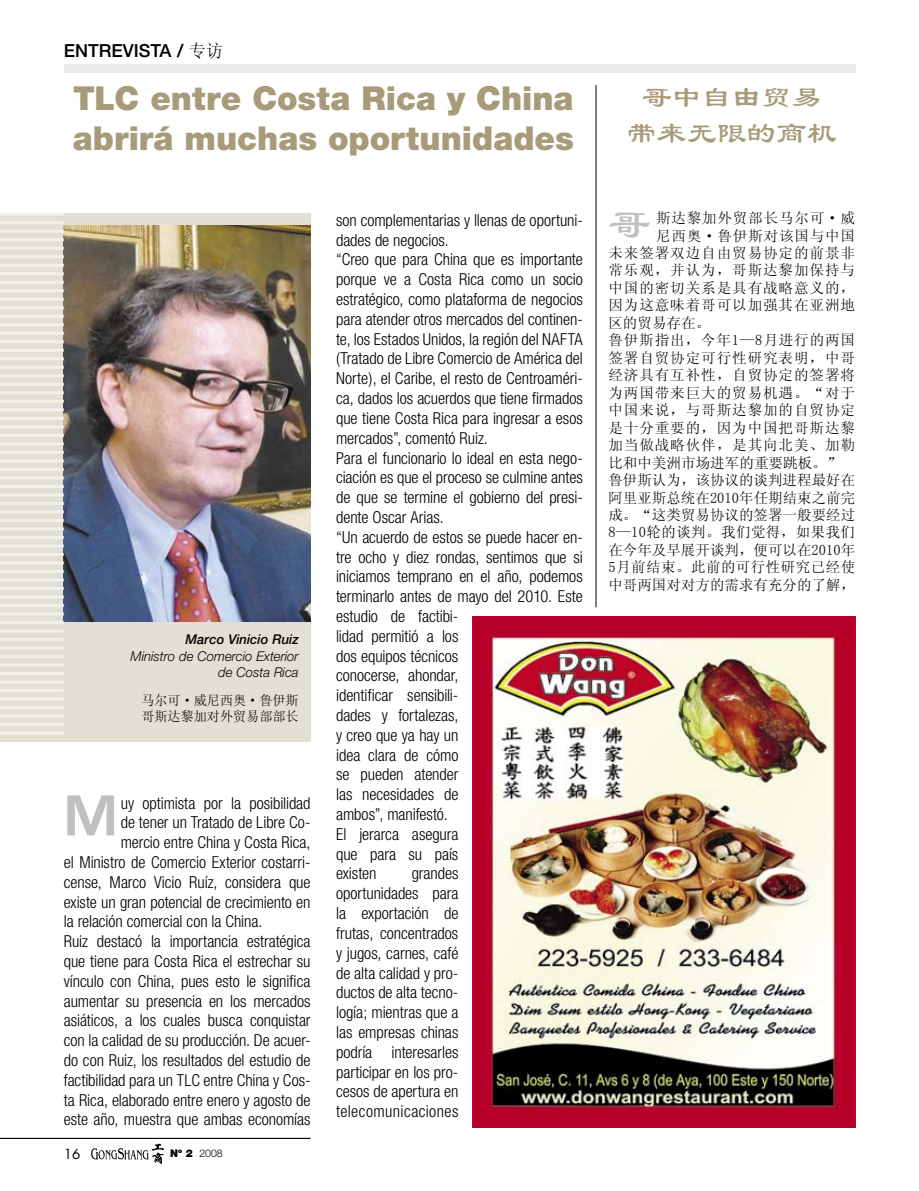
<style>
.page{position:relative;width:919px;height:1191px;background:#fff}
.page>*{position:absolute;margin:0;border:0;box-sizing:border-box;transform-origin:0 0}
.t1{font:700 60px "Eurostile";color:#c0c0c0}
.t2{font:42px "Li Su";color:#c0c0c0}
.t3{font:900 33px/39.6px "Helvetica Neue";color:#a89b79}
.t4{font:30px/36px "Li Su";color:#a89b79;text-align:center}
.t5{font:500 18px "Helvetica Neue";color:#000}
.t6{font:18px "Sim Sun";color:#000;scale:.95 1}
.t7{font:300 condensed 16.5px/19.8px "Helvetica Neue";letter-spacing:-.005em;color:#000}
.t8{font:14.55px "Sim Sun";letter-spacing:.06em;color:#000}
.t9{font:14.55px "Sim Sun";letter-spacing:.005em;color:#000}
.t10{font:14.55px "Sim Sun";letter-spacing:.035em;color:#000}
.t11{font:14.55px "Sim Sun";letter-spacing:.04em;color:#000}
.t12{font:14.55px "Sim Sun";color:#000}
.t13{font:italic 300 13.5px/16.2px "Helvetica Neue";color:#000;text-align:right}
.t14{font:13.5px/16.2px "Sim Sun";color:#000}
.t15{font:italic 500 13.5px "Helvetica Neue";color:#000}
.t16{font:13.5px "Futura";color:#000}
.t17{font:300 10.5px "Helvetica Neue";color:#000}
.s1{font-family:"Helvetica Neue";font-weight:500}
.s2{font-weight:900}
</style>
<div class="page">
<hr style="left:0;top:1137px;width:310px;height:2px;background:#000">
<svg style="left:91px;top:1143px;width:73px;height:20px"></svg>
<div style="left:64px;top:64px;width:791px;height:8px;background:#eaeaea"></div>
<div style="left:0;top:213px;width:310px;height:528px;background:#e2dfd4"></div>
<img style="left:64px;top:225px;width:246px;height:396px">
<hr style="left:0;top:213px;width:64px;height:3px;background:#f2f0eb">
<hr style="left:0;top:221px;width:64px;height:3px;background:#f2f0eb">
<hr style="left:0;top:230px;width:64px;height:3px;background:#f2f0eb">
<hr style="left:0;top:238px;width:64px;height:3px;background:#f2f0eb">
<hr style="left:0;top:247px;width:64px;height:3px;background:#f2f0eb">
<hr style="left:0;top:255px;width:64px;height:3px;background:#f2f0eb">
<hr style="left:0;top:264px;width:64px;height:3px;background:#f2f0eb">
<hr style="left:0;top:272px;width:64px;height:3px;background:#f2f0eb">
<hr style="left:0;top:281px;width:64px;height:3px;background:#f2f0eb">
<hr style="left:0;top:289px;width:64px;height:3px;background:#f2f0eb">
<hr style="left:0;top:298px;width:64px;height:3px;background:#f2f0eb">
<hr style="left:0;top:306px;width:64px;height:3px;background:#f2f0eb">
<hr style="left:0;top:315px;width:64px;height:3px;background:#f2f0eb">
<hr style="left:0;top:323px;width:64px;height:3px;background:#f2f0eb">
<hr style="left:0;top:332px;width:64px;height:3px;background:#f2f0eb">
<hr style="left:0;top:340px;width:64px;height:3px;background:#f2f0eb">
<hr style="left:0;top:349px;width:64px;height:3px;background:#f2f0eb">
<hr style="left:0;top:357px;width:64px;height:3px;background:#f2f0eb">
<hr style="left:0;top:366px;width:64px;height:3px;background:#f2f0eb">
<hr style="left:0;top:374px;width:64px;height:3px;background:#f2f0eb">
<hr style="left:0;top:383px;width:64px;height:3px;background:#f2f0eb">
<hr style="left:0;top:391px;width:64px;height:3px;background:#f2f0eb">
<hr style="left:0;top:400px;width:64px;height:3px;background:#f2f0eb">
<hr style="left:0;top:408px;width:64px;height:3px;background:#f2f0eb">
<hr style="left:0;top:417px;width:64px;height:3px;background:#f2f0eb">
<hr style="left:0;top:425px;width:64px;height:3px;background:#f2f0eb">
<hr style="left:0;top:434px;width:64px;height:3px;background:#f2f0eb">
<hr style="left:0;top:442px;width:64px;height:3px;background:#f2f0eb">
<hr style="left:0;top:451px;width:64px;height:3px;background:#f2f0eb">
<hr style="left:0;top:459px;width:64px;height:3px;background:#f2f0eb">
<hr style="left:0;top:468px;width:64px;height:3px;background:#f2f0eb">
<hr style="left:0;top:476px;width:64px;height:3px;background:#f2f0eb">
<hr style="left:0;top:485px;width:64px;height:3px;background:#f2f0eb">
<hr style="left:0;top:493px;width:64px;height:3px;background:#f2f0eb">
<hr style="left:0;top:502px;width:64px;height:3px;background:#f2f0eb">
<hr style="left:0;top:510px;width:64px;height:3px;background:#f2f0eb">
<hr style="left:0;top:519px;width:64px;height:3px;background:#f2f0eb">
<hr style="left:0;top:527px;width:64px;height:3px;background:#f2f0eb">
<hr style="left:0;top:536px;width:64px;height:3px;background:#f2f0eb">
<hr style="left:0;top:544px;width:64px;height:3px;background:#f2f0eb">
<hr style="left:0;top:553px;width:64px;height:3px;background:#f2f0eb">
<hr style="left:0;top:561px;width:64px;height:3px;background:#f2f0eb">
<hr style="left:0;top:570px;width:64px;height:3px;background:#f2f0eb">
<hr style="left:0;top:578px;width:64px;height:3px;background:#f2f0eb">
<hr style="left:0;top:587px;width:64px;height:3px;background:#f2f0eb">
<hr style="left:0;top:595px;width:64px;height:3px;background:#f2f0eb">
<hr style="left:0;top:604px;width:64px;height:3px;background:#f2f0eb">
<hr style="left:0;top:612px;width:64px;height:3px;background:#f2f0eb">
<hr style="left:0;top:621px;width:64px;height:3px;background:#f2f0eb">
<hr style="left:0;top:629px;width:64px;height:3px;background:#f2f0eb">
<hr style="left:0;top:638px;width:64px;height:3px;background:#f2f0eb">
<hr style="left:0;top:646px;width:64px;height:3px;background:#f2f0eb">
<hr style="left:0;top:655px;width:64px;height:3px;background:#f2f0eb">
<hr style="left:0;top:663px;width:64px;height:3px;background:#f2f0eb">
<hr style="left:0;top:672px;width:64px;height:3px;background:#f2f0eb">
<hr style="left:0;top:680px;width:64px;height:3px;background:#f2f0eb">
<hr style="left:0;top:689px;width:64px;height:3px;background:#f2f0eb">
<hr style="left:0;top:697px;width:64px;height:3px;background:#f2f0eb">
<hr style="left:0;top:706px;width:64px;height:3px;background:#f2f0eb">
<hr style="left:0;top:714px;width:64px;height:3px;background:#f2f0eb">
<hr style="left:0;top:723px;width:64px;height:3px;background:#f2f0eb">
<hr style="left:0;top:731px;width:64px;height:3px;background:#f2f0eb">
<hr style="left:595px;top:85px;width:1px;height:522px;background:#000">
<img style="left:472px;top:617px;width:383px;height:510px">
<p class="t5" style="left:64px;top:39px;width:12px">ENTREVISTA</p>
<p class="t6" style="left:177px;top:41px;width:50px"><span class="s1">/</span> 专访</p>
<h3 class="t3" style="left:73px;top:79px;width:502px">TLC entre Costa Rica y China abrirá muchas oportunidades</h3>
<p class="t15" style="left:186px;top:631px;width:114px">Marco Vinicio Ruiz</p>
<p class="t13" style="left:131px;top:647px;width:169px">Ministro de Comercio Exterior de Costa Rica</p>
<p class="t14" style="left:141px;top:692px;width:159px">马尔可·威尼西奥·鲁伊斯哥斯达黎加对外贸易部部长</p>
<h1 class="t1" style="left:64px;top:783px;width:48px">M</h1>
<p class="t7" style="left:121px;top:792px;width:191px">uy optimista por la posibilidad</p>
<p class="t7" style="left:121px;top:812px;width:191px">de tener un Tratado de Libre Co-</p>
<p class="t7" style="left:121px;top:832px;width:191px">mercio entre China y Costa Rica,</p>
<p class="t7" style="left:64px;top:852px;width:248px">el Ministro de Comercio Exterior costarri-</p>
<p class="t7" style="left:64px;top:872px;width:248px">cense, Marco Vicio Ruíz, considera que</p>
<p class="t7" style="left:64px;top:891px;width:248px">existe un gran potencial de crecimiento en</p>
<p class="t7" style="left:64px;top:911px;width:200px">la relación comercial con la China.</p>
<p class="t7" style="left:64px;top:931px;width:248px">Ruiz destacó la importancia estratégica</p>
<p class="t7" style="left:64px;top:951px;width:248px">que tiene para Costa Rica el estrechar su</p>
<p class="t7" style="left:64px;top:971px;width:248px">vínculo con China, pues esto le significa</p>
<p class="t7" style="left:64px;top:990px;width:248px">aumentar su presencia en los mercados</p>
<p class="t7" style="left:64px;top:1010px;width:248px">asiáticos, a los cuales busca conquistar</p>
<p class="t7" style="left:64px;top:1030px;width:248px">con la calidad de su producción. De acuer-</p>
<p class="t7" style="left:64px;top:1050px;width:248px">do con Ruiz, los resultados del estudio de</p>
<p class="t7" style="left:64px;top:1070px;width:248px">factibilidad para un TLC entre China y Cos-</p>
<p class="t7" style="left:64px;top:1089px;width:248px">ta Rica, elaborado entre enero y agosto de</p>
<p class="t7" style="left:64px;top:1109px;width:248px">este año, muestra que ambas economías</p>
<p class="t16" style="left:64px;top:1144px;width:18px">16</p>
<p class="t17" style="left:170px;top:1146px;width:54px"><span class="s2">Nº 2</span> 2008</p>
<p class="t7" style="left:336px;top:210px;width:248px">son complementarias y llenas de oportuni&shy;dades de negocios.<br>“Creo que para China que es importante porque ve a Costa Rica como un socio estratégico, como plataforma de negocios para atender otros mercados del continen&shy;te, los Estados Unidos, la región del NAFTA (Tratado de Libre Comercio de América del<br>Norte), el Caribe, el resto de Centroaméri&shy;ca, dados los acuerdos que tiene firmados que tiene Costa Rica para ingresar a esos mercados”, comentó Ruiz.<br>Para el funcionario lo ideal en esta nego&shy;ciación es que el proceso se culmine antes de que se termine el gobierno del presi&shy;dente Oscar Arias.<br>“Un acuerdo de estos se puede hacer en&shy;tre ocho y diez rondas, sentimos que si iniciamos temprano en el año, podemos terminarlo antes de mayo del 2010. Este estudio de factibi-<br>lidad permitió a los<br>dos equipos técnicos<br>conocerse, ahondar,<br>identificar sensibili-<br>dades y fortalezas,<br>y creo que ya hay un<br>idea clara de cómo<br>se pueden atender<br>las necesidades de<br>ambos”, manifestó.<br>El jerarca asegura<br>que para su país<br>existen</p>
<p class="t7" style="left:336px;top:863px;width:124px;text-align:justify;text-indent:76px">grandes oportunidades para la exportación de frutas, concentrados y jugos, carnes, café de alta calidad y pro&shy;ductos de alta tecno&shy;logía; mientras que a las empresas chinas podría interesarles participar en los pro&shy;cesos de apertura en telecomunicaciones</p>
<h3 class="t4" style="left:626px;top:79px;width:211px">哥中自由贸易带来无限的商机</h3>
<p class="t8" style="left:656px;top:211px;width:200px">斯达黎加外贸部长马尔可·威</p>
<p class="t8" style="left:656px;top:228px;width:200px">尼西奥·鲁伊斯对该国与中国</p>
<p class="t8" style="left:608px;top:245px;width:248px">未来签署双边自由贸易协定的前景非</p>
<p class="t8" style="left:608px;top:263px;width:248px">常乐观，并认为，哥斯达黎加保持与</p>
<p class="t8" style="left:608px;top:280px;width:248px">中国的密切关系是具有战略意义的，</p>
<p class="t8" style="left:608px;top:298px;width:248px">因为这意味着哥可以加强其在亚洲地</p>
<p class="t8" style="left:608px;top:315px;width:103px">区的贸易存在。</p>
<p class="t8" style="left:608px;top:333px;width:248px">鲁伊斯指出，今年1—8月进行的两国</p>
<p class="t8" style="left:608px;top:350px;width:248px">签署自贸协定可行性研究表明，中哥</p>
<p class="t8" style="left:608px;top:368px;width:248px">经济具有互补性，自贸协定的签署将</p>
<p class="t8" style="left:608px;top:385px;width:248px">为两国带来巨大的贸易机遇。“对于</p>
<p class="t8" style="left:608px;top:403px;width:248px">中国来说，与哥斯达黎加的自贸协定</p>
<p class="t8" style="left:608px;top:420px;width:248px">是十分重要的，因为中国把哥斯达黎</p>
<p class="t8" style="left:608px;top:438px;width:248px">加当做战略伙伴，是其向北美、加勒</p>
<p class="t12" style="left:608px;top:455px;width:234px">比和中美洲市场进军的重要跳板。”</p>
<p class="t9" style="left:608px;top:472px;width:248px">鲁伊斯认为，该协议的谈判进程最好在</p>
<p class="t9" style="left:608px;top:490px;width:248px">阿里亚斯总统在2010年任期结束之前完</p>
<p class="t9" style="left:608px;top:507px;width:248px">成。“这类贸易协议的签署一般要经过</p>
<p class="t10" style="left:608px;top:525px;width:248px">8—10轮的谈判。我们觉得，如果我们</p>
<p class="t9" style="left:608px;top:542px;width:248px">在今年及早展开谈判，便可以在2010年</p>
<p class="t11" style="left:608px;top:560px;width:248px">5月前结束。此前的可行性研究已经使</p>
<p class="t9" style="left:608px;top:577px;width:248px">中哥两国对对方的需求有充分的了解，</p>
<h2 class="t2" style="left:608px;top:202px;width:43px">哥</h2>
</div>
